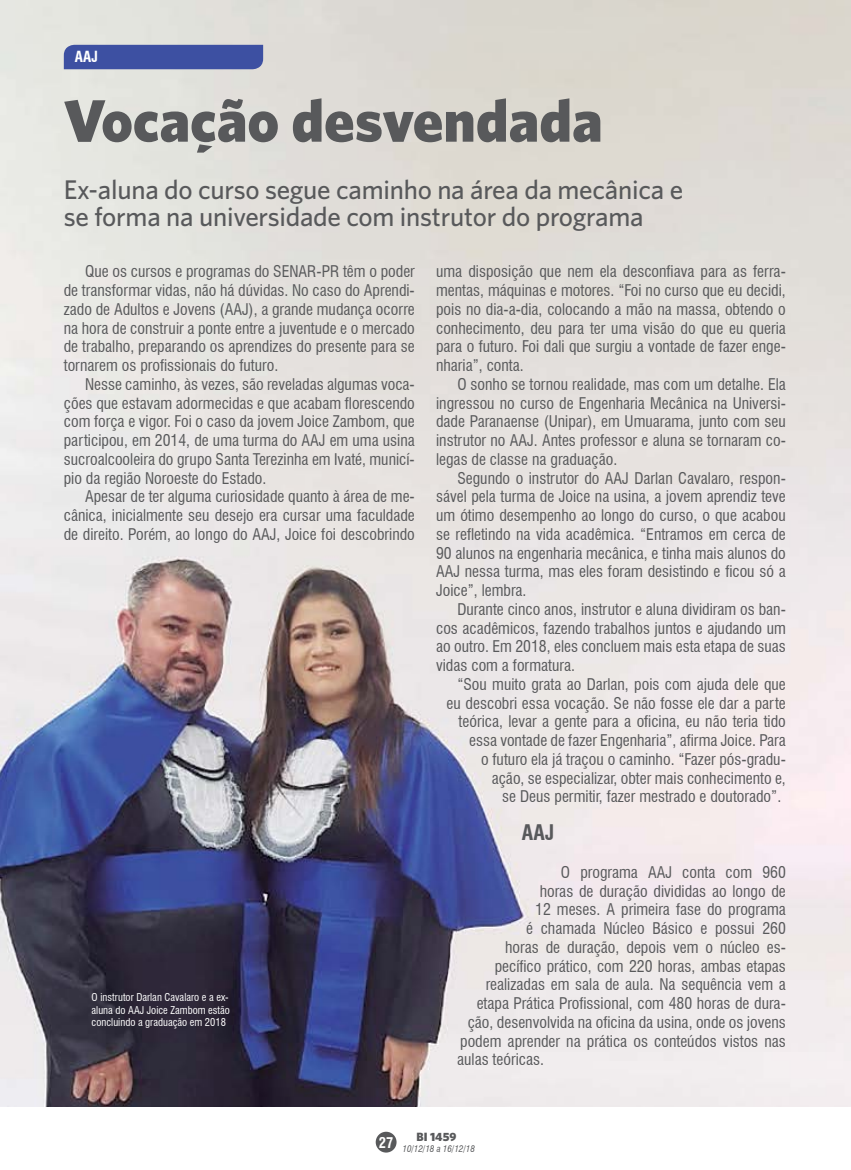
<style>
.page{position:relative;width:851px;height:1170px;background:#fff}
.page>*{position:absolute;margin:0;border:0;box-sizing:border-box;transform-origin:0 0}
.t1{font:900 60px "Whitney HTF";color:#58595b}
.t2{font:500 27px/27px "Whitney HTF";letter-spacing:-.01em;color:#58595b}
.t3{font:700 condensed 21px "Swiss 721 BT";color:#58595b}
.t4{font:condensed 15.75px/18.8px "Swiss 721 BT";color:#58595b;text-align:justify}
.t5{font:700 condensed 15px "Swiss 721 BT";color:#fff}
.t6{font:700 condensed 14.4px "Swiss 721 BT";color:#fff}
.t7{font:900 12px "Whitney HTF";color:#58595b}
.t8{font:condensed 10.5px/12.6px "Swiss 721 BT";color:#fff;text-align:justify}
.t9{font:italic condensed 9px "Swiss 721 BT";color:#58595b}
</style>
<div class="page">
<div style="left:375px;top:1131px;width:21px;height:21px;background:#58595b;border-radius:50%"></div>
<img style="left:0;top:0;width:850px;height:1106px">
<div style="left:64px;top:45px;width:199px;height:24px;background:#3d50a2"></div>
<p class="t5" style="left:75px;top:48px;width:25px">AAJ</p>
<h1 class="t1" style="left:64px;top:84px;width:540px">Vocação desvendada</h1>
<h2 class="t2" style="left:64px;top:175px;width:620px">Ex-aluna do curso segue caminho na área da mecânica e se forma na universidade com instrutor do programa</h2>
<p class="t4" style="left:64px;top:262px;width:352px;text-indent:21px">Que os cursos e programas do SENAR-PR têm o poder de transformar vidas, não há dúvidas. No caso do Aprendi&shy;zado de Adultos e Jovens (AAJ), a grande mudança ocorre na hora de construir a ponte entre a juventude e o mercado de trabalho, preparando os aprendizes do presente para se tornarem os profissionais do futuro.</p>
<p class="t4" style="left:64px;top:375px;width:352px;text-indent:21px">Nesse caminho, às vezes, são reveladas algumas voca&shy;ções que estavam adormecidas e que acabam florescendo com força e vigor. Foi o caso da jovem Joice Zambom, que participou, em 2014, de uma turma do AAJ em uma usina sucroalcooleira do grupo Santa Terezinha em Ivaté, municí&shy;pio da região Noroeste do Estado.</p>
<p class="t4" style="left:64px;top:487px;width:352px;text-indent:21px">Apesar de ter alguma curiosidade quanto à área de me&shy;cânica, inicialmente seu desejo era cursar uma faculdade de direito. Porém, ao longo do AAJ, Joice foi descobrindo</p>
<p class="t8" style="left:92px;top:990px;width:140px">O instrutor Darlan Cavalaro e a ex&shy;aluna do AAJ Joice Zambom estão concluindo a graduação em 2018</p>
<p class="t4" style="left:436px;top:262px;width:351px">uma disposição que nem ela desconfiava para as ferra&shy;mentas, máquinas e motores. “Foi no curso que eu decidi, pois no dia-a-dia, colocando a mão na massa, obtendo o conhecimento, deu para ter uma visão do que eu queria para o futuro. Foi dali que surgiu a vontade de fazer enge&shy;nharia”, conta.</p>
<p class="t4" style="left:436px;top:374px;width:351px;text-indent:21px">O sonho se tornou realidade, mas com um detalhe. Ela ingressou no curso de Engenharia Mecânica na Universi&shy;dade Paranaense (Unipar), em Umuarama, junto com seu instrutor no AAJ. Antes professor e aluna se tornaram co&shy;legas de classe na graduação.</p>
<p class="t4" style="left:436px;top:468px;width:351px;text-indent:21px">Segundo o instrutor do AAJ Darlan Cavalaro, respon&shy;sável pela turma de Joice na usina, a jovem aprendiz teve um ótimo desempenho ao longo do curso, o que acabou se refletindo na vida acadêmica. “Entramos em cerca de 90 alunos na engenharia mecânica, e tinha mais alunos do AAJ nessa turma, mas eles foram desistindo e ficou só a Joice”, lembra.</p>
<p class="t4" style="left:436px;top:599px;width:351px;text-indent:21px">Durante cinco anos, instrutor e aluna dividiram os ban&shy;cos acadêmicos, fazendo trabalhos juntos e ajudando um ao outro. Em 2018, eles concluem mais esta etapa de suas vidas com a formatura.</p>
<p class="t4" style="left:446px;top:674px;width:341px;text-align:right">“Sou muito grata ao Darlan, pois com ajuda dele que eu descobri essa vocação. Se não fosse ele dar a parte teórica, levar a gente para a oficina, eu não teria tido essa vontade de fazer Engenharia”, afirma Joice. Para<br>o futuro ela já traçou o caminho. “Fazer pós-gradu&shy;ação, se especializar, obter mais conhecimento e,<br>se Deus permitir, fazer mestrado e doutorado”.</p>
<h3 class="t3" style="left:521px;top:820px;width:34px">AAJ</h3>
<p class="t4" style="left:561px;top:862px;width:226px">O programa AAJ conta com 960</p>
<p class="t4" style="left:539px;top:881px;width:248px">horas de duração divididas ao longo de</p>
<p class="t4" style="left:535px;top:900px;width:252px">12 meses. A primeira fase do programa</p>
<p class="t4" style="left:526px;top:918px;width:261px">é chamada Núcleo Básico e possui 260</p>
<p class="t4" style="left:505px;top:937px;width:282px">horas de duração, depois vem o núcleo es-</p>
<p class="t4" style="left:494px;top:956px;width:293px">pecífico prático, com 220 horas, ambas etapas</p>
<p class="t4" style="left:485px;top:975px;width:302px">realizadas em sala de aula. Na sequência vem a</p>
<p class="t4" style="left:476px;top:993px;width:310px">etapa Prática Profissional, com 480 horas de dura-</p>
<p class="t4" style="left:467px;top:1012px;width:320px">ção, desenvolvida na oficina da usina, onde os jovens</p>
<p class="t4" style="left:460px;top:1031px;width:327px">podem aprender na prática os conteúdos vistos nas</p>
<p class="t4" style="left:457px;top:1050px;width:88px">aulas teóricas.</p>
<p class="t6" style="left:379px;top:1133px;width:16px">27</p>
<p class="t7" style="left:416px;top:1128px;width:41px">BI 1459</p>
<p class="t9" style="left:402px;top:1143px;width:74px">10/12/18 a 16/12/18</p>
</div>
